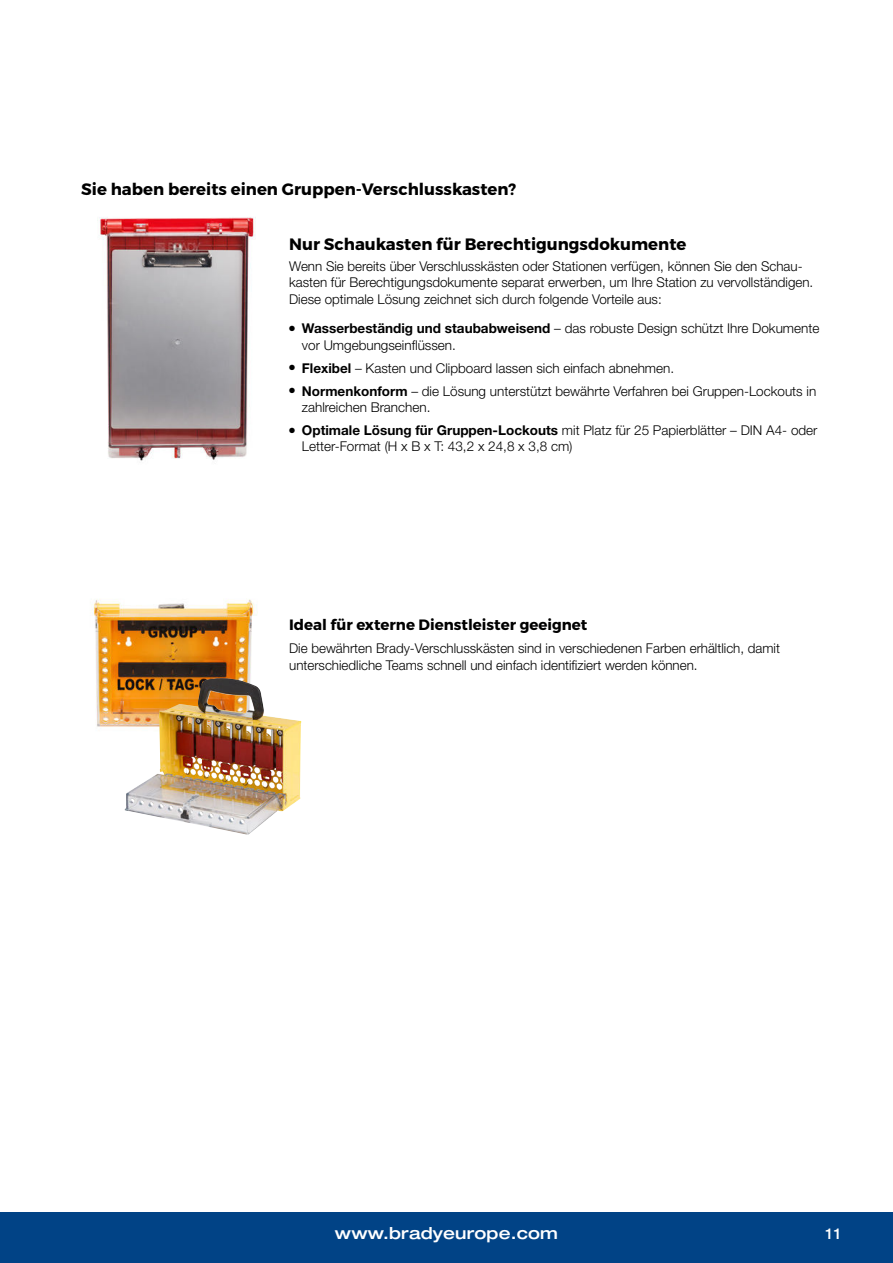
<style>
.page{position:relative;width:893px;height:1263px;background:#fff}
.page>*{position:absolute;margin:0;border:0;box-sizing:border-box;transform-origin:0 0}
.t1{font:700 16.5px "Montserrat";color:#000}
.t2{font:500 expanded 16.5px "Helvetica Neue LT Pro";letter-spacing:.01em;color:#fff}
.t3{font:700 15px "Montserrat";color:#000}
.t4{font:500 15px "Helvetica Neue LT Pro";color:#fff}
.t5{font:300 13.5px/16.5px "Helvetica Neue LT Pro";color:#000}
.s1{font-weight:700}
</style>
<div class="page">
<div style="left:0;top:1212px;width:893px;height:51px;background:#014386"></div>
<img style="left:99px;top:217px;width:157px;height:244px">
<img style="left:91px;top:599px;width:167px;height:128px">
<img style="left:125px;top:678px;width:177px;height:157px">
<p class="t1" style="left:81px;top:178px;width:437px">Sie haben bereits einen Gruppen-Verschlusskasten?</p>
<p class="t1" style="left:289px;top:234px;width:399px">Nur Schaukasten für Berechtigungsdokumente</p>
<p class="t5" style="left:289px;top:257px;width:526px">Wenn Sie bereits über Verschlusskästen oder Stationen verfügen, können Sie den Schau&shy;kasten für Berechtigungsdokumente separat erwerben, um Ihre Station zu vervollständigen.<br>Diese optimale Lösung zeichnet sich durch folgende Vorteile aus:</p>
<p class="t5" style="left:302px;top:320px;width:519px"><span class="s1">Wasserbeständig und staubabweisend</span> – das robuste Design schützt Ihre Dokumente vor Umgebungseinflüssen.</p>
<p class="t5" style="left:302px;top:356px;width:516px;line-height:23px"><span class="s1">Flexibel</span> – Kasten und Clipboard lassen sich einfach abnehmen.<br><span class="s1">Normenkonform</span> – die Lösung unterstützt bewährte Verfahren bei Gruppen-Lockouts in</p>
<p class="t5" style="left:302px;top:395px;width:517px;line-height:23px">zahlreichen Branchen.<br><span class="s1">Optimale Lösung für Gruppen-Lockouts</span> mit Platz für 25 Papierblätter – DIN A4- oder</p>
<p class="t5" style="left:302px;top:438px;width:272px">Letter-Format (H x B x T: 43,2 x 24,8 x 3,8 cm)</p>
<p class="t3" style="left:289px;top:615px;width:300px">Ideal für externe Dienstleister geeignet</p>
<p class="t5" style="left:289px;top:640px;width:492px">Die bewährten Brady-Verschlusskästen sind in verschiedenen Farben erhältlich, damit unterschiedliche Teams schnell und einfach identifiziert werden können.</p>
<p class="t2" style="left:335px;top:1223px;width:224px">www.bradyeurope.com</p>
<p class="t4" style="left:825px;top:1224px;width:18px">11</p>
</div>
